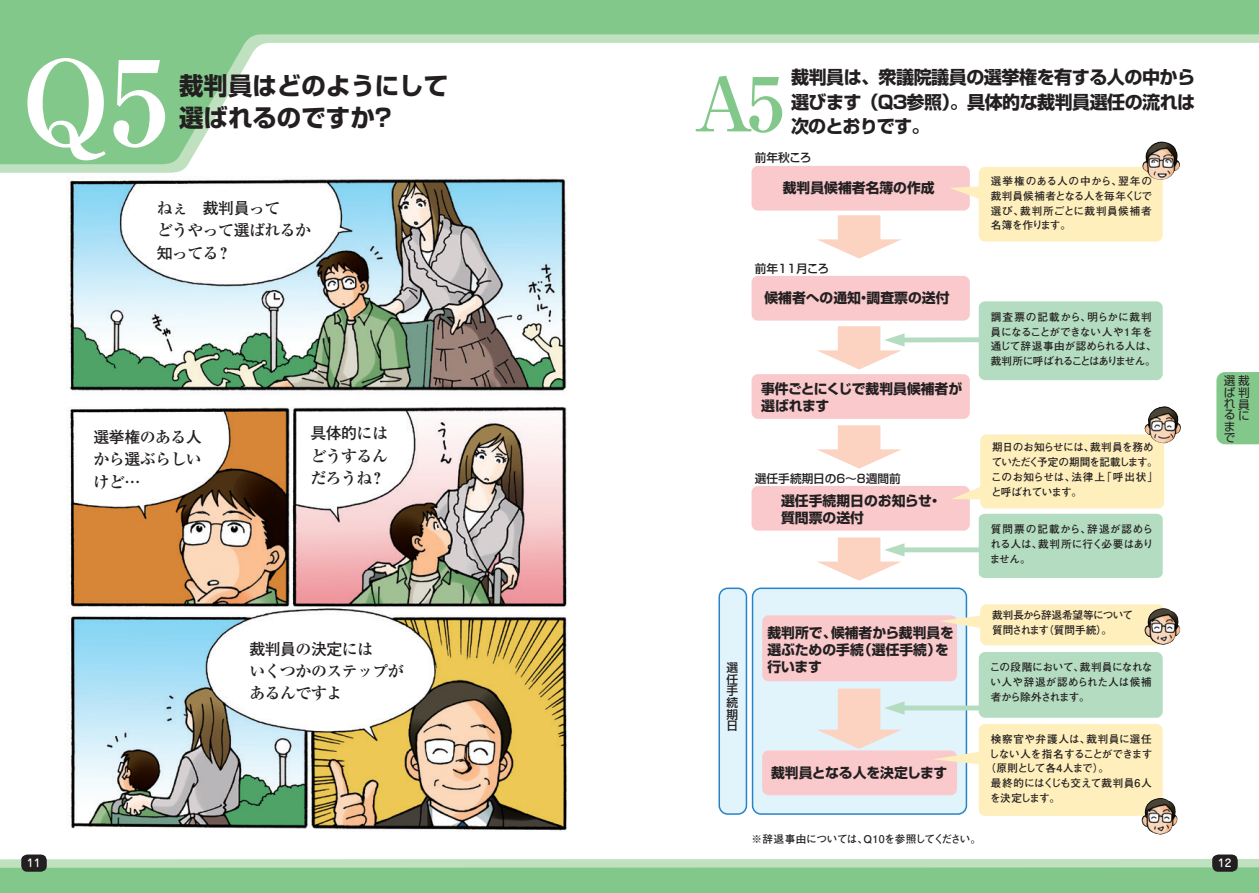
<style>
.page{position:relative;width:1259px;height:893px;background:#fff}
.page>*{position:absolute;margin:0;border:0;box-sizing:border-box;transform-origin:0 0}
.t1{font:700 117px "Ryumin Pro";color:#fff}
.t2{font:700 74.4px "Ryumin Pro";color:#83c88b}
.t3{font:700 24.45px/32px "Shin Go Pro";color:#231f20}
.t4{font:700 18px/24.5px "Shin Go Pro";letter-spacing:-.03em;color:#231f20;text-align:justify}
.t5{font:700 15.9px/22.4px "Ryumin Pro";letter-spacing:-.035em;color:#231f20}
.t6{font:700 15.9px "Futo Go B101 Pro";letter-spacing:-.035em;color:#231f20}
.t7{font:700 13.8px/17px "Shin Go Pro";color:#231f20}
.t8{font:500 11.7px/11.7px "Shin Go Pro";color:#231f20;text-align:justify}
.t9{font:11.7px/11.2px "Shin Go Pro";color:#231f20}
.t10{font:700 10.65px/14.9px "Futo Go B101 Pro";letter-spacing:-.015em;color:#231f20;text-align:justify}
.t11{font:700 10.65px/14.9px "Futo Go B101 Pro";letter-spacing:-.045em;color:#231f20}
.t12{font:700 10.65px/14.9px "Futo Go B101 Pro";letter-spacing:-.065em;color:#231f20}
.t13{font:700 10.65px "Futo Go B101 Pro";letter-spacing:-.035em;color:#231f20}
.t14{font:700 10.65px "Futo Go B101 Pro";letter-spacing:.055em;color:#231f20}
.t15{font:700 10.65px "Futo Go B101 Pro";letter-spacing:-.06em;color:#231f20}
.t16{font:500 10.65px "Jun 34 Pro";color:#fff}
.s1{font-family:"Futo Go B101 Pro"}
.s2{font-family:"Midashi Min Pro MA31";font-weight:400}
.s3{font-family:"Ryumin Pro"}
</style>
<div class="page">
<svg style="left:0;top:164px;width:967px;height:9px"></svg>
<svg style="left:0;top:0;width:1259px;height:164px"></svg>
<div style="left:0;top:859px;width:1259px;height:34px;background:#c0e1c0"></div>
<div style="left:0;top:867px;width:1259px;height:26px;background:#83c88b"></div>
<div style="left:1212px;top:855px;width:25px;height:17px;background:#231f20;border-radius:6px"></div>
<div style="left:21px;top:855px;width:26px;height:17px;background:#231f20;border-radius:6px"></div>
<div style="left:1216px;top:372px;width:43px;height:72px;background:#83c88b"></div>
<img style="left:69px;top:178px;width:498px;height:653px">
<div style="left:752px;top:588px;width:214px;height:226px;background:#e1f4fc;border-radius:9px"></div>
<div style="left:752px;top:588px;width:215px;height:227px;border:2px solid #2783c5;border-radius:9px"></div>
<div style="left:719px;top:588px;width:27px;height:226px;background:#e1f4fc;border-radius:9px"></div>
<div style="left:718px;top:588px;width:29px;height:227px;border:2px solid #2783c5;border-radius:9px"></div>
<div style="left:751px;top:166px;width:218px;height:45px;background:#f9c9cc;border-radius:6px"></div>
<div style="left:751px;top:276px;width:218px;height:45px;background:#f9c9cc;border-radius:6px"></div>
<svg style="left:817px;top:215px;width:84px;height:43px"></svg>
<svg style="left:949px;top:167px;width:213px;height:75px;background:#fdeec2"></svg>
<div style="left:978px;top:301px;width:184px;height:79px;background:#b3dcc0;border-radius:6px"></div>
<div style="left:751px;top:486px;width:218px;height:45px;background:#f9c9cc;border-radius:6px"></div>
<svg style="left:817px;top:425px;width:84px;height:44px"></svg>
<div style="left:762px;top:750px;width:195px;height:45px;background:#f9c9cc;border-radius:6px"></div>
<div style="left:762px;top:615px;width:195px;height:66px;background:#f9c9cc;border-radius:6px"></div>
<div style="left:751px;top:374px;width:218px;height:45px;background:#f9c9cc;border-radius:6px"></div>
<svg style="left:817px;top:326px;width:162px;height:43px"></svg>
<svg style="left:816px;top:514px;width:346px;height:67px"></svg>
<div style="left:978px;top:652px;width:184px;height:66px;background:#b3dcc0;border-radius:6px"></div>
<svg style="left:952px;top:434px;width:212px;height:74px;background:#fdefc3"></svg>
<svg style="left:939px;top:604px;width:225px;height:41px"></svg>
<svg style="left:816px;top:689px;width:346px;height:127px"></svg>
<img style="left:1144px;top:406px;width:37px;height:37px">
<img style="left:1142px;top:141px;width:38px;height:39px">
<img style="left:1144px;top:608px;width:36px;height:37px">
<img style="left:1141px;top:798px;width:36px;height:36px">
<h1 class="t1" style="left:21px;top:9px;width:149px">Q5</h1>
<h3 class="t3" style="left:179px;top:68px;width:270px">裁判員はどのようにして選ばれるのですか?</h3>
<h3 class="t5" style="left:157px;top:196px;width:156px">ねぇ<span class="s1">　裁判員</span>って<br>どうやって<span class="s1">選</span>ばれるか<span class="s1">知</span>ってる<span class="s2">？</span></h3>
<h3 class="t6" style="left:94px;top:424px;width:110px">選挙権<span class="s3">のある</span>人</h3>
<h3 class="t5" style="left:94px;top:447px;width:110px">から<span class="s1">選</span>ぶらしいけど<span class="s2">…</span></h3>
<h3 class="t6" style="left:310px;top:421px;width:79px">具体的<span class="s3">には</span></h3>
<h3 class="t5" style="left:310px;top:443px;width:79px">どうするんだろうね<span class="s2">？</span></h3>
<h3 class="t6" style="left:249px;top:636px;width:125px">裁判員<span class="s3">の</span>決定<span class="s3">には</span></h3>
<h3 class="t5" style="left:249px;top:659px;width:156px">いくつかのステップがあるんですよ</h3>
<h2 class="t2" style="left:693px;top:44px;width:93px">A5</h2>
<h3 class="t4" style="left:791px;top:64px;width:406px">裁判員は、衆議院議員の選挙権を有する人の中から選びます（Q3参照）。具体的な裁判員選任の流れは次のとおりです。</h3>
<p class="t8" style="left:755px;top:150px;width:58px">前年秋ころ</p>
<p class="t7" style="left:782px;top:178px;width:154px">裁判員候補者名簿の作成</p>
<p class="t8" style="left:755px;top:261px;width:76px">前年11月ころ</p>
<p class="t7" style="left:764px;top:288px;width:187px">候補者への通知・調査票の送付</p>
<p class="t7" style="left:761px;top:379px;width:203px">事件ごとにくじで裁判員候補者が選ばれます</p>
<p class="t8" style="left:755px;top:471px;width:147px">選任手続期日の6～8週間前</p>
<p class="t7" style="left:781px;top:490px;width:162px">選任手続期日のお知らせ・質問票の送付</p>
<p class="t10" style="left:990px;top:172px;width:163px">選挙権のある人の中から、翌年の裁判員候補者となる人を毎年くじで選び、裁判所ごとに裁判員候補者名簿を作ります。</p>
<p class="t10" style="left:990px;top:308px;width:168px;text-align:left">調査票の記載から、明らかに裁判員になることができない人や1年を通じて辞退事由が認められる人は、裁判所に呼ばれることはありません。</p>
<p class="t11" style="left:991px;top:438px;width:169px">期日のお知らせには、裁判員を務めていただく予定の期間を記載します。このお知らせは、法律上「呼出状」と呼ばれています。</p>
<p class="t10" style="left:989px;top:520px;width:165px">質問票の記載から、辞退が認められる人は、裁判所に行く必要はありません。</p>
<p class="t8" style="left:726px;top:660px;width:13px">選任手続期日</p>
<p class="t7" style="left:767px;top:623px;width:188px">裁判所で、候補者から裁判員を選ぶための手続（選任手続）を行います</p>
<p class="t7" style="left:771px;top:763px;width:178px">裁判員となる人を決定します</p>
<p class="t13" style="left:751px;top:830px;width:231px">※辞退事由については、Q10を参照してください。</p>
<p class="t12" style="left:992px;top:606px;width:142px">裁判長から辞退希望等について質問されます（質問手続）。</p>
<p class="t10" style="left:989px;top:658px;width:164px">この段階において、裁判員になれない人や辞退が認められた人は候補者から除外されます。</p>
<p class="t14" style="left:990px;top:730px;width:163px">検察官や弁護人は、裁判員に選任</p>
<p class="t12" style="left:989px;top:745px;width:164px">しない人を指名することができます</p>
<p class="t15" style="left:985px;top:760px;width:125px">（原則として各4人まで）。</p>
<p class="t10" style="left:990px;top:774px;width:163px">最終的にはくじも交えて裁判員6人</p>
<p class="t10" style="left:990px;top:789px;width:72px">を決定します。</p>
<p class="t9" style="left:1223px;top:374px;width:27px">選裁ば判れ員るにま<br>で</p>
<p class="t16" style="left:27px;top:855px;width:15px">11</p>
<p class="t16" style="left:1218px;top:855px;width:15px">12</p>
</div>
